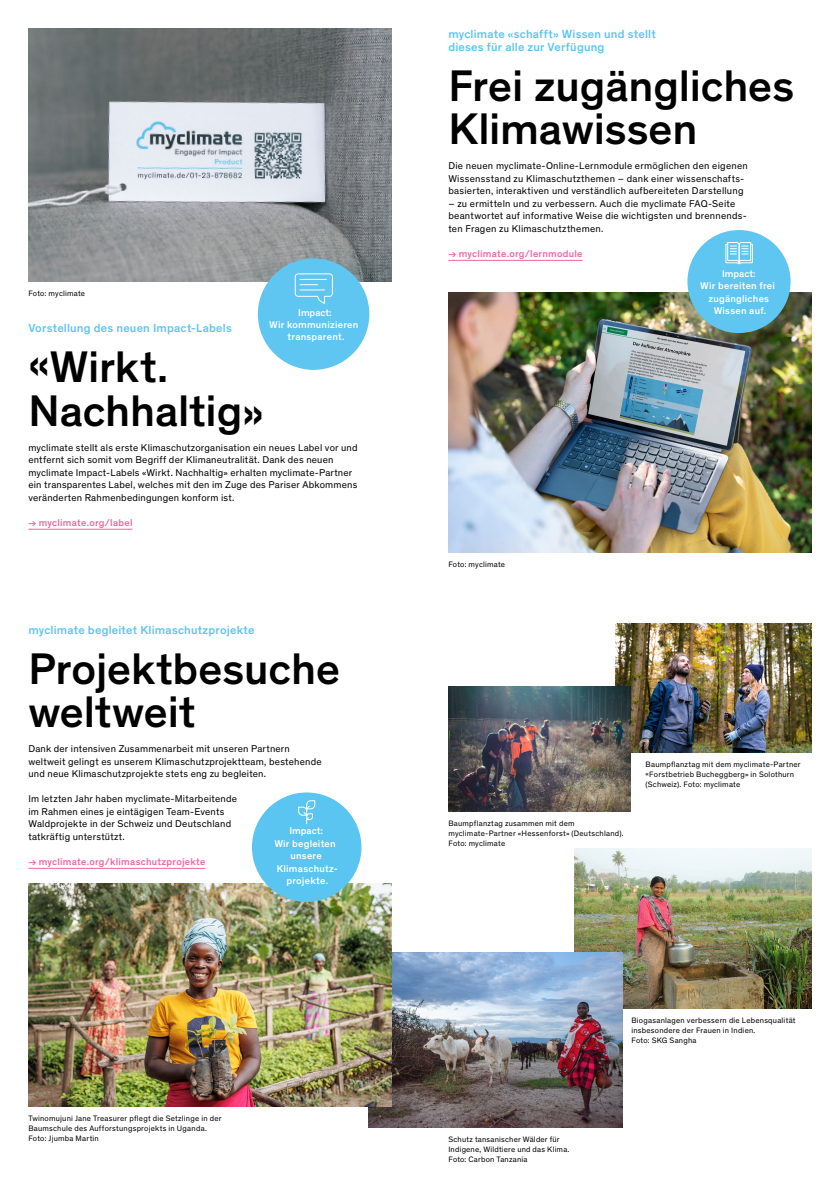
<style>
.page{position:relative;width:840px;height:1191px;background:#fff}
.page>*{position:absolute;margin:0;border:0;box-sizing:border-box;transform-origin:0 0}
.Titel{font:500 45px/43.8px "Theinhardt";letter-spacing:-.005em;color:#000}
.Grundtext{font:500 45px/43.8px "Theinhardt";letter-spacing:-.005em;color:#000}
.Grundtext-2{font:500 12px/12.5px "Theinhardt";letter-spacing:.015em;color:#5bc5f2}
.Titel-2{font:500 12px "Theinhardt";letter-spacing:.015em;color:#5bc5f2}
.Grundtext-3{font:10px/12.5px "Theinhardt";letter-spacing:.02em;color:#000}
.Titel-3{font:10px/12.5px "Theinhardt";letter-spacing:.02em;color:#000}
.t1{font:500 10px/12.5px "Theinhardt";letter-spacing:.025em;color:#fff;text-align:center}
.Grundtext-4{font:500 10px "Theinhardt";letter-spacing:.025em;color:#ec66a2}
.Grundtext-5{font:8px/10px "Theinhardt";letter-spacing:.025em;color:#000}
</style>
<div class="page">
<img style="left:574px;top:849px;width:237px;height:159px">
<img style="left:369px;top:952px;width:253px;height:175px">
<img style="left:448px;top:292px;width:363px;height:261px">
<hr style="left:28px;top:529px;width:104px;height:1px;background:#ec66a2">
<div style="left:687px;top:230px;width:103px;height:103px;background:#5fc5f1;border-radius:50%"></div>
<svg style="left:725px;top:242px;width:28px;height:23px"></svg>
<hr style="left:28px;top:868px;width:177px;height:1px;background:#ec66a2">
<hr style="left:448px;top:260px;width:134px;height:1px;background:#ec66a2">
<img style="left:615px;top:624px;width:196px;height:128px">
<img style="left:448px;top:687px;width:182px;height:124px">
<img style="left:28px;top:28px;width:363px;height:254px">
<div style="left:258px;top:258px;width:111px;height:112px;background:#5fc5f1;border-radius:50%"></div>
<svg style="left:294px;top:273px;width:39px;height:31px"></svg>
<img style="left:28px;top:883px;width:363px;height:223px">
<div style="left:252px;top:792px;width:109px;height:110px;background:#5bc5f2;border-radius:50%"></div>
<svg style="left:298px;top:800px;width:17px;height:23px"></svg>
<p class="Grundtext-5" style="left:28px;top:288px;width:58px">Foto: myclimate</p>
<p class="t1" style="left:269px;top:305px;width:90px;line-height:12.2px">Impact:<br>Wir kommunizieren transparent.</p>
<p class="Titel-2" style="left:28px;top:319px;width:205px">Vorstellung des neuen Impact-Labels</p>
<p class="Titel" style="left:28px;top:342px;width:236px">«Wirkt.<br>Nachhaltig»</p>
<p class="Titel-3" style="left:28px;top:440px;width:330px">myclimate stellt als erste Klimaschutzorganisation ein neues Label vor und entfernt sich somit vom Begriff der Klimaneutralität. Dank des neuen myclimate Impact-Labels «Wirkt. Nachhaltig» erhalten myclimate-Partner ein transparentes Label, welches mit den im Zuge des Pariser Abkommens veränderten Rahmenbedingungen konform ist.</p>
<p class="Grundtext-4" style="left:28px;top:515px;width:106px">→ myclimate.org/label</p>
<p class="Grundtext-2" style="left:28px;top:622px;width:227px">myclimate begleitet Klimaschutzprojekte</p>
<p class="Grundtext" style="left:28px;top:643px;width:313px">Projektbesuche weltweit</p>
<p class="Grundtext-3" style="left:28px;top:742px;width:294px">Dank der intensiven Zusammenarbeit mit unseren Partnern weltweit gelingt es unserem Klimaschutzprojektteam, bestehende und neue Klimaschutzprojekte stets eng zu begleiten.</p>
<p class="Grundtext-3" style="left:28px;top:792px;width:210px">Im letzten Jahr haben myclimate-Mitarbeitende im Rahmen eines je eintägigen Team-Events Waldprojekte in der Schweiz und Deutschland tatkräftig unterstützt.</p>
<p class="Grundtext-4" style="left:28px;top:854px;width:178px">→ myclimate.org/klimaschutzprojekte</p>
<p class="t1" style="left:274px;top:824px;width:65px">Impact:<br>Wir begleiten unsere<br>Klimaschutz&shy;projekte.</p>
<p class="Grundtext-5" style="left:28px;top:1112px;width:194px">Twinomujuni Jane Treasurer pflegt die Setzlinge in der<br>Baumschule des Aufforstungsprojekts in Uganda.<br>Foto: Jjumba Martin</p>
<p class="Grundtext-2" style="left:448px;top:27px;width:209px">myclimate «schafft» Wissen und stellt dieses für alle zur Verfügung</p>
<p class="Titel" style="left:448px;top:60px;width:347px">Frei zugängliches<br>Klimawissen</p>
<p class="Grundtext-3" style="left:448px;top:159px;width:301px">Die neuen myclimate-Online-Lernmodule ermöglichen den eigenen<br>Wissensstand zu Klimaschutzthemen – dank einer wissenschafts&shy;basierten, interaktiven und verständlich aufbereiteten Darstellung</p>
<p class="Grundtext-3" style="left:448px;top:197px;width:300px">– zu ermitteln und zu verbessern. Auch die myclimate FAQ-Seite beantwortet auf informative Weise die wichtigsten und brennends&shy;ten Fragen zu Klimaschutzthemen.</p>
<p class="Grundtext-4" style="left:448px;top:246px;width:135px">→ myclimate.org/lernmodule</p>
<p class="t1" style="left:700px;top:266px;width:76px">Impact:<br>Wir bereiten frei zugängliches<br>Wissen auf.</p>
<p class="Grundtext-5" style="left:448px;top:559px;width:58px">Foto: myclimate</p>
<p class="Grundtext-5" style="left:448px;top:818px;width:177px">Baumpflanztag zusammen mit dem myclimate-Partner «Hessenforst» (Deutschland).<br>Foto: myclimate</p>
<p class="Grundtext-5" style="left:645px;top:758px;width:156px">Baumpflanztag mit dem myclimate-Partner «Forstbetrieb Bucheggberg» in Solothurn (Schweiz). Foto: myclimate</p>
<p class="Grundtext-5" style="left:448px;top:1134px;width:122px">Schutz tansanischer Wälder für<br>Indigene, Wildtiere und das Klima.<br>Foto: Carbon Tanzania</p>
<p class="Grundtext-5" style="left:631px;top:1015px;width:166px">Biogasanlagen verbessern die Lebensqualität insbesondere der Frauen in Indien.<br>Foto: SKG Sangha</p>
</div>
